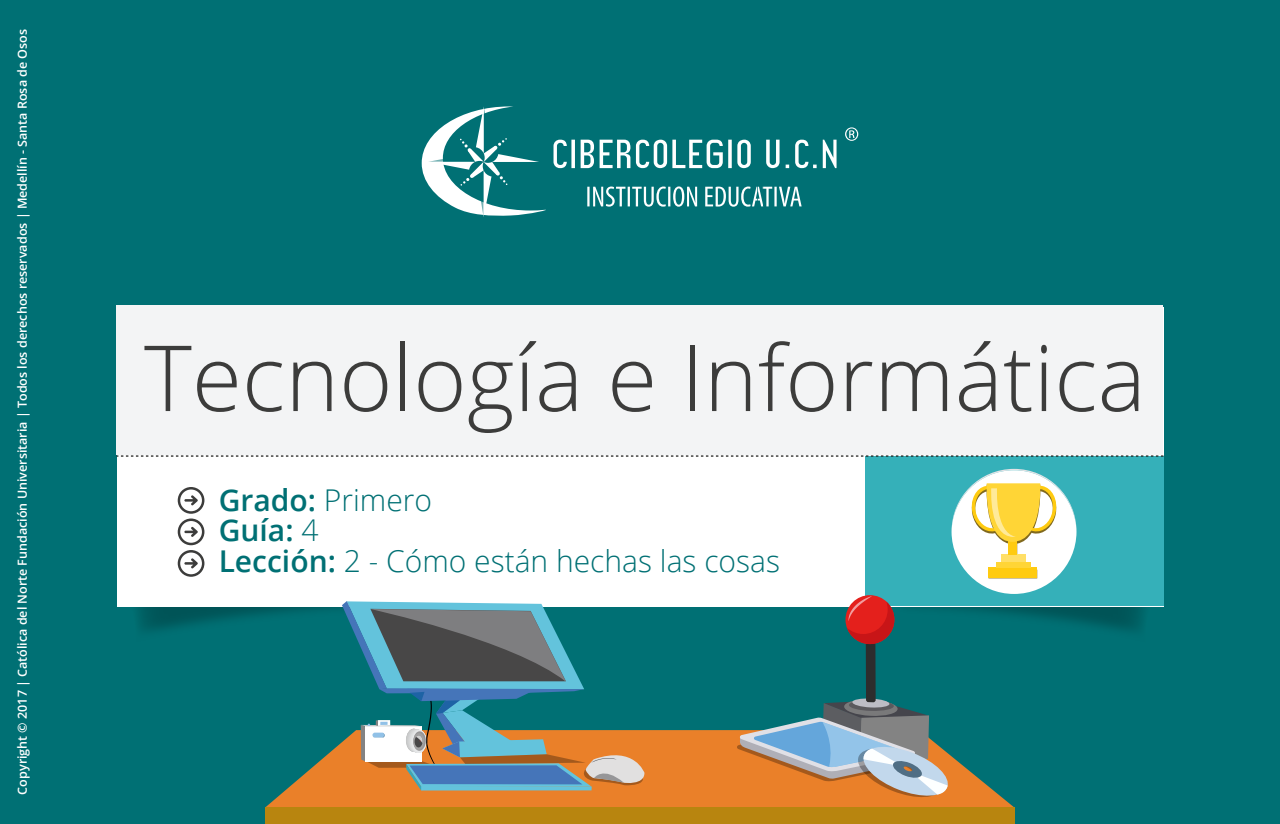
<style>
.page{position:relative;width:1280px;height:824px;background:#fff}
.page>*{position:absolute;margin:0;border:0;box-sizing:border-box;transform-origin:0 0}
.t1{font:300 91.25px "Open Sans";color:#3c3c3b}
.t2{font:300 30px/30.5px "Open Sans";color:#007074}
.t3{font:600 12.5px "Open Sans";color:#fff}
.s1{font-weight:600}
</style>
<div class="page">
<div style="left:0;top:0;width:1280px;height:823px;background:#007074"></div>
<img style="left:951px;top:500px;width:213px;height:131px">
<img style="left:117px;top:606px;width:225px;height:25px">
<div style="left:117px;top:307px;width:1046px;height:299px;background:#fff"></div>
<div style="left:865px;top:456px;width:298px;height:150px;background:#35b0b9"></div>
<div style="left:117px;top:305px;width:1046px;height:149px;background:#f3f4f5"></div>
<svg style="left:117px;top:455px;width:1046px;height:1px"></svg>
<svg style="left:178px;top:487px;width:26px;height:89px"></svg>
<div style="left:952px;top:470px;width:125px;height:124px;background:#fff;border-radius:50%"></div>
<svg style="left:952px;top:469px;width:125px;height:109px"></svg>
<svg style="left:422px;top:106px;width:415px;height:111px"></svg>
<svg style="left:845px;top:127px;width:13px;height:14px"></svg>
<svg style="left:266px;top:730px;width:748px;height:77px;fill:#ea8029"></svg>
<div style="left:265px;top:807px;width:750px;height:16px;background:#b8850f"></div>
<svg style="left:737px;top:596px;width:214px;height:202px"></svg>
<svg style="left:342px;top:601px;width:303px;height:189px"></svg>
<p class="t3" style="left:14px;top:794px;width:766px;rotate:-90deg">Copyright © 2017 | Católica del Norte Fundación Universitaria | Todos los derechos reservados | Medellín - Santa Rosa de Osos</p>
<h1 class="t1" style="left:144px;top:315px;width:1003px">Tecnología e Informática</h1>
<h2 class="t2" style="left:219px;top:483px;width:563px"><span class="s1">Grado:</span> Primero<br><span class="s1">Guía:</span> 4<br><span class="s1">Lección:</span> 2 - Cómo están hechas las cosas</h2>
</div>
